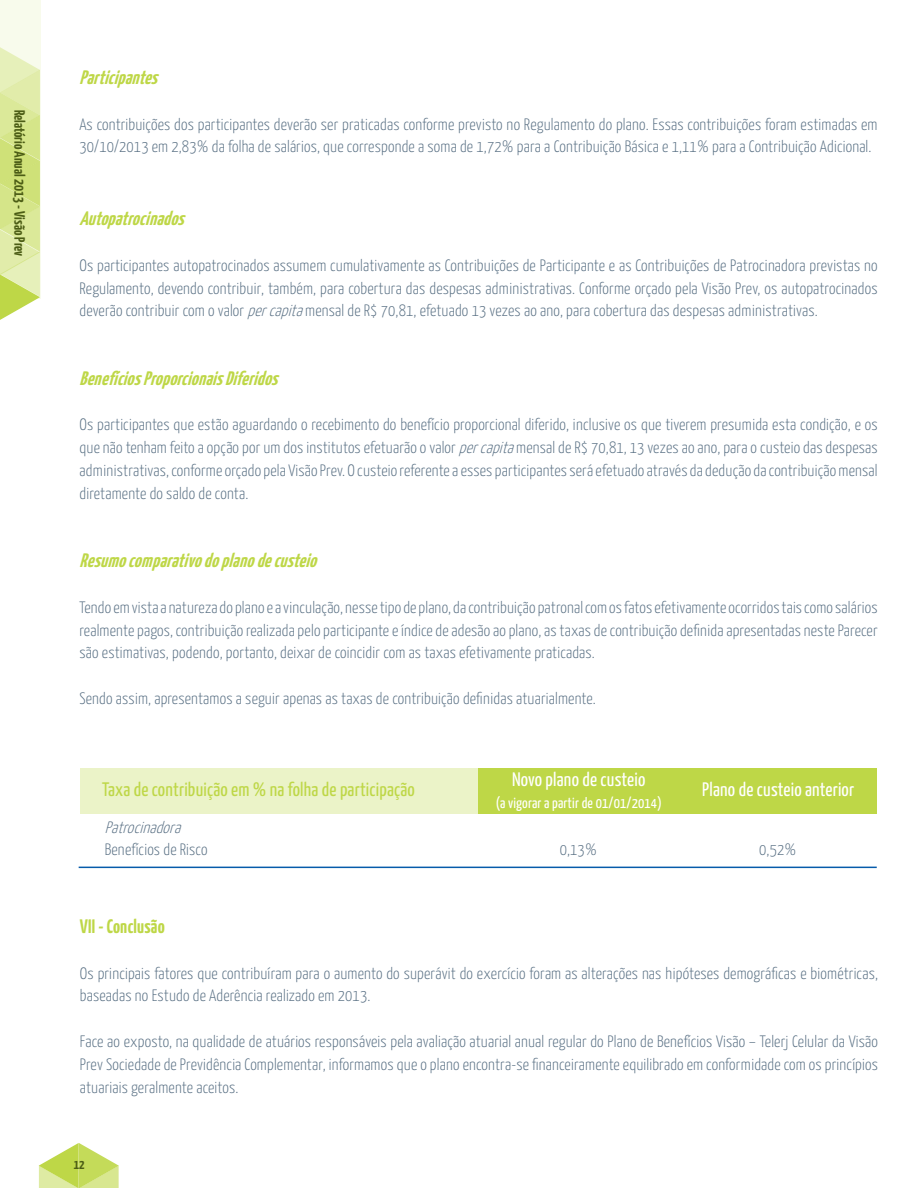
<style>
.page{position:relative;width:918px;height:1188px;background:#fff}
.page>*{position:absolute;margin:0;border:0;box-sizing:border-box;transform-origin:0 0}
.t1{font:italic 700 19.5px "Yanone Kaffeesatz";color:#bed747}
.t2{font:19.5px "Yanone Kaffeesatz";letter-spacing:.01em;color:#bed747}
.t3{font:19.5px "Yanone Kaffeesatz";letter-spacing:.01em;color:#fff}
.t4{font:700 19.5px "Yanone Kaffeesatz";letter-spacing:.01em;color:#bed747}
.t5{font:300 16.5px/22.8px "Yanone Kaffeesatz";letter-spacing:.01em;color:#586f83;text-align:justify}
.t6{font:italic 300 16.5px "Yanone Kaffeesatz";color:#586f83}
.t7{font:15px "Yanone Kaffeesatz";letter-spacing:.01em;color:#fff}
.t8{font:700 15px "Yanone Kaffeesatz";color:#4c5d15}
.t9{font:700 13.5px "Yanone Kaffeesatz";color:#4c5d15}
.s1{font-style:italic}
</style>
<div class="page">
<div style="left:0;top:0;width:40px;height:298px;background:#f8fbec"></div>
<svg style="left:39px;top:1143px;width:80px;height:45px"></svg>
<svg style="left:0;top:47px;width:40px;height:273px;background:#dbe89a"></svg>
<div style="left:80px;top:768px;width:398px;height:46px;background:#ebf3c8"></div>
<div style="left:678px;top:768px;width:199px;height:46px;background:#bed747"></div>
<div style="left:478px;top:768px;width:200px;height:46px;background:#bed747"></div>
<hr style="left:79px;top:867px;width:798px;height:1px;background:#065baa">
<p class="t8" style="left:29px;top:110px;width:148px;rotate:90deg">Relatório Anual 2013 - Visão Prev</p>
<p class="t1" style="left:80px;top:65px;width:86px">Participantes</p>
<p class="t5" style="left:80px;top:112px;width:800px">As contribuições dos participantes deverão ser praticadas conforme previsto no Regulamento do plano. Essas contribuições foram estimadas em<br>30/10/2013 em 2,83% da folha de salários, que corresponde a soma de 1,72% para a Contribuição Básica e 1,11% para a Contribuição Adicional.</p>
<p class="t1" style="left:80px;top:206px;width:112px">Autopatrocinados</p>
<p class="t5" style="left:80px;top:254px;width:800px">Os participantes autopatrocinados assumem cumulativamente as Contribuições de Participante e as Contribuições de Patrocinadora previstas no Regulamento, devendo contribuir, também, para cobertura das despesas administrativas. Conforme orçado pela Visão Prev, os autopatrocinados deverão contribuir com o valor <span class="s1">percapita</span>mensal de R$ 70,81, efetuado 13 vezes ao ano, para cobertura das despesas administrativas.</p>
<p class="t1" style="left:80px;top:366px;width:206px">BenefíciosProporcionaisDiferidos</p>
<p class="t5" style="left:80px;top:413px;width:800px">Os participantes que estão aguardando o recebimento do benefício proporcional diferido, inclusive os que tiverem presumida esta condição, e os que não tenham feito a opção por um dos institutos efetuarão o valor <span class="s1">percapita</span>mensal de R$ 70,81, 13 vezes ao ano, para o custeio das despesas administrativas, conforme orçado pela Visão Prev. O custeio referente a esses participantes será efetuado através da dedução da contribuição mensal diretamente do saldo de conta.</p>
<p class="t1" style="left:80px;top:548px;width:245px">Resumocomparativodoplanodecusteio</p>
<p class="t5" style="left:80px;top:596px;width:800px">Tendo em vista a natureza do plano e a vinculação, nesse tipo de plano, da contribuição patronal com os fatos efetivamente ocorridos tais como salários realmente pagos, contribuição realizada pelo participante e índice de adesão ao plano, as taxas de contribuição definida apresentadas neste Parecer são estimativas, podendo, portanto, deixar de coincidir com as taxas efetivamente praticadas.</p>
<p class="t5" style="left:80px;top:687px;width:518px">Sendo assim, apresentamos a seguir apenas as taxas de contribuição definidas atuarialmente.</p>
<p class="t3" style="left:512px;top:767px;width:135px">Novo plano de custeio</p>
<p class="t7" style="left:496px;top:794px;width:168px">(a vigorar a partir de 01/01/2014)</p>
<p class="t2" style="left:102px;top:777px;width:314px">Taxa de contribuição em % na folha de participação</p>
<p class="t3" style="left:702px;top:777px;width:154px">Plano de custeio anterior</p>
<p class="t6" style="left:105px;top:817px;width:82px">Patrocinadora</p>
<p class="t5" style="left:105px;top:838px;width:104px">Benefícios de Risco</p>
<p class="t5" style="left:560px;top:838px;width:39px">0,13%</p>
<p class="t5" style="left:759px;top:838px;width:39px">0,52%</p>
<p class="t4" style="left:80px;top:914px;width:86px">VII - Conclusão</p>
<p class="t5" style="left:80px;top:961px;width:800px">Os principais fatores que contribuíram para o aumento do superávit do exercício foram as alterações nas hipóteses demográficas e biométricas, baseadas no Estudo de Aderência realizado em 2013.</p>
<p class="t5" style="left:80px;top:1030px;width:800px">Face ao exposto, na qualidade de atuários responsáveis pela avaliação atuarial anual regular do Plano de Benefícios Visão – Telerj Celular da Visão Prev Sociedade de Previdência Complementar, informamos que o plano encontra-se financeiramente equilibrado em conformidade com os princípios atuariais geralmente aceitos.</p>
<p class="t9" style="left:74px;top:1156px;width:12px">12</p>
</div>
